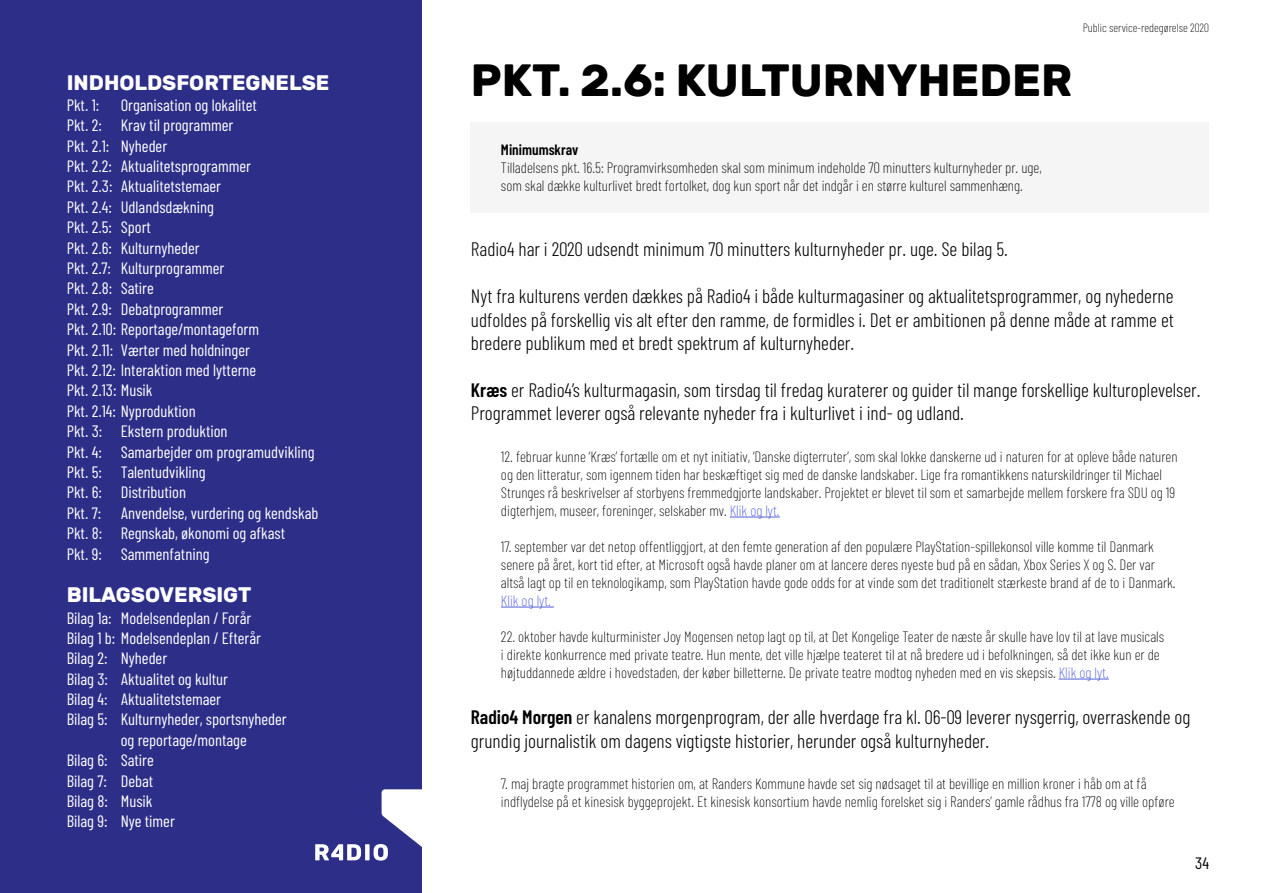
<style>
.page{position:relative;width:1263px;height:893px;background:#fff}
.page>*{position:absolute;margin:0;border:0;box-sizing:border-box;transform-origin:0 0}
.t1{font:700 127.65px "Rubik";color:#fff}
.t2{font:700 45px "Rubik";color:#000}
.t3{font:700 21px "Rubik";color:#fff}
.t4{font:300 19.5px/23.4px "Barlow Condensed";color:#000}
.t5{font:16.5px/20.4px "Barlow Condensed";color:#fff}
.t6{font:16.5px "Barlow Condensed";color:#000}
.t7{font:200 15px/18px "Barlow Condensed";color:#000}
.t8{font:600 15px "Barlow Condensed";color:#000}
.t9{font:200 15px "Barlow Condensed";color:#4f5cd6}
.t10{font:200 12px "Barlow Condensed";color:#000}
.s1{font-weight:600}
.s2{color:#4f5cd6}
</style>
<div class="page">
<div style="left:0;top:0;width:422px;height:893px;background:#2d2e87"></div>
<svg style="left:403px;top:797px;width:19px;height:36px"></svg>
<svg style="left:315px;top:844px;width:73px;height:17px"></svg>
<div style="left:471px;top:122px;width:738px;height:18px;background:#f5f5f5"></div>
<div style="left:471px;top:140px;width:738px;height:18px;background:#f5f5f5"></div>
<div style="left:471px;top:158px;width:738px;height:18px;background:#f5f5f5"></div>
<div style="left:471px;top:176px;width:738px;height:18px;background:#f5f5f5"></div>
<div style="left:471px;top:194px;width:738px;height:18px;background:#f5f5f5"></div>
<hr style="left:730px;top:517px;width:50px;height:1px;background:#4f5cd6">
<hr style="left:501px;top:607px;width:53px;height:1px;background:#4f5cd6">
<hr style="left:1059px;top:679px;width:50px;height:1px;background:#4f5cd6">
<h3 class="t3" style="left:67px;top:71px;width:264px">INDHOLDSFORTEGNELSE</h3>
<p class="t5" style="left:67px;top:94px;width:34px">Pkt. 1:</p>
<p class="t5" style="left:67px;top:94px;width:253px;text-indent:54px">Organisation og lokalitet<br>Pkt. 2: Krav til programmer<br>Pkt. 2.1: Nyheder<br>Pkt. 2.2: Aktualitetsprogrammer<br>Pkt. 2.3: Aktualitetstemaer<br>Pkt. 2.4: Udlandsdækning<br>Pkt. 2.5: Sport<br>Pkt. 2.6: Kulturnyheder<br>Pkt. 2.7: Kulturprogrammer<br>Pkt. 2.8: Satire<br>Pkt. 2.9: Debatprogrammer<br>Pkt. 2.10: Reportage/montageform<br>Pkt. 2.11: Værter med holdninger<br>Pkt. 2.12: Interaktion med lytterne<br>Pkt. 2.13: Musik<br>Pkt. 2.14: Nyproduktion<br>Pkt. 3: Ekstern produktion<br>Pkt. 4: Samarbejder om programudvikling<br>Pkt. 5: Talentudvikling<br>Pkt. 6: Distribution<br>Pkt. 7: Anvendelse, vurdering og kendskab<br>Pkt. 8: Regnskab, økonomi og afkast<br>Pkt. 9: Sammenfatning</p>
<h3 class="t3" style="left:67px;top:583px;width:186px">BILAGSOVERSIGT</h3>
<p class="t5" style="left:67px;top:607px;width:186px">Bilag 1a: Modelsendeplan / Forår</p>
<p class="t5" style="left:67px;top:627px;width:196px">Bilag 1 b: Modelsendeplan / Efterår</p>
<p class="t5" style="left:67px;top:648px;width:102px">Bilag 2: Nyheder</p>
<p class="t5" style="left:67px;top:668px;width:163px">Bilag 3: Aktualitet og kultur</p>
<p class="t5" style="left:67px;top:689px;width:156px">Bilag 4: Aktualitetstemaer</p>
<p class="t5" style="left:67px;top:709px;width:221px">Bilag 5: Kulturnyheder, sportsnyheder</p>
<p class="t5" style="left:121px;top:729px;width:127px">og reportage/montage</p>
<p class="t5" style="left:67px;top:750px;width:89px">Bilag 6: Satire</p>
<p class="t5" style="left:67px;top:770px;width:88px">Bilag 7: Debat</p>
<p class="t5" style="left:67px;top:790px;width:87px">Bilag 8: Musik</p>
<p class="t5" style="left:67px;top:811px;width:110px">Bilag 9: Nye timer</p>
<h2 class="t2" style="left:471px;top:54px;width:603px">PKT. 2.6: KULTURNYHEDER</h2>
<p class="t10" style="left:1083px;top:21px;width:128px">Public service-redegørelse 2020</p>
<p class="t8" style="left:501px;top:141px;width:79px">Minimumskrav</p>
<p class="t7" style="left:501px;top:159px;width:542px">Tilladelsens pkt. 16.5: Programvirksomheden skal som minimum indeholde 70 minutters kulturnyheder pr. uge, som skal dække kulturlivet bredt fortolket, dog kun sport når det indgår i en større kulturel sammenhæng.</p>
<h3 class="t4" style="left:471px;top:237px;width:538px">Radio4 har i 2020 udsendt minimum 70 minutters kulturnyheder pr. uge. Se bilag 5.</h3>
<p class="t4" style="left:471px;top:284px;width:704px;text-align:justify">Nyt fra kulturens verden dækkes på Radio4 i både kulturmagasiner og aktualitetsprogrammer, og nyhederne udfoldes på forskellig vis alt efter den ramme, de formidles i. Det er ambitionen på denne måde at ramme et bredere publikum med et bredt spektrum af kulturnyheder.</p>
<h3 class="t4" style="left:471px;top:377px;width:731px"><span class="s1">Kræs</span> er Radio4’s kulturmagasin, som tirsdag til fredag kuraterer og guider til mange forskellige kulturoplevelser.<br>Programmet leverer også relevante nyheder fra i kulturlivet i ind- og udland.</h3>
<p class="t7" style="left:501px;top:447px;width:678px">12. februar kunne ‘Kræs’ fortælle om et nyt initiativ, ‘Danske digterruter’, som skal lokke danskerne ud i naturen for at opleve både naturen og den litteratur, som igennem tiden har beskæftiget sig med de danske landskaber. Lige fra romantikkens naturskildringer til Michael Strunges rå beskrivelser af storbyens fremmedgjorte landskaber. Projektet er blevet til som et samarbejde mellem forskere fra SDU og 19 digterhjem, museer, foreninger, selskaber mv. <span class="s2">Klik og lyt.</span></p>
<p class="t7" style="left:501px;top:537px;width:676px">17. september var det netop offentliggjort, at den femte generation af den populære PlayStation-spillekonsol ville komme til Danmark senere på året, kort tid efter, at Microsoft også havde planer om at lancere deres nyeste bud på en sådan, Xbox Series X og S. Der var altså lagt op til en teknologikamp, som PlayStation havde gode odds for at vinde som det traditionelt stærkeste brand af de to i Danmark.</p>
<p class="t9" style="left:501px;top:591px;width:51px">Klik og lyt.</p>
<p class="t7" style="left:501px;top:627px;width:665px">22. oktober havde kulturminister Joy Mogensen netop lagt op til, at Det Kongelige Teater de næste år skulle have lov til at lave musicals i direkte konkurrence med private teatre. Hun mente, det ville hjælpe teateret til at nå bredere ud i befolkningen, så det ikke kun er de højtuddannede ældre i hovedstaden, der køber billetterne. De private teatre modtog nyheden med en vis skepsis. <span class="s2">Klik og lyt.</span></p>
<h3 class="t4" style="left:471px;top:705px;width:721px"><span class="s1">Radio4 Morgen</span> er kanalens morgenprogram, der alle hverdage fra kl. 06-09 leverer nysgerrig, overraskende og grundig journalistik om dagens vigtigste historier, herunder også kulturnyheder.</h3>
<p class="t7" style="left:501px;top:774px;width:675px">7. maj bragte programmet historien om, at Randers Kommune havde set sig nødsaget til at bevillige en million kroner i håb om at få indflydelse på et kinesisk byggeprojekt. Et kinesisk konsortium havde nemlig forelsket sig i Randers’ gamle rådhus fra 1778 og ville opføre</p>
<h1 class="t1" style="left:352px;top:861px;width:91px;rotate:-90deg">4</h1>
<p class="t6" style="left:1195px;top:853px;width:15px">34</p>
</div>
